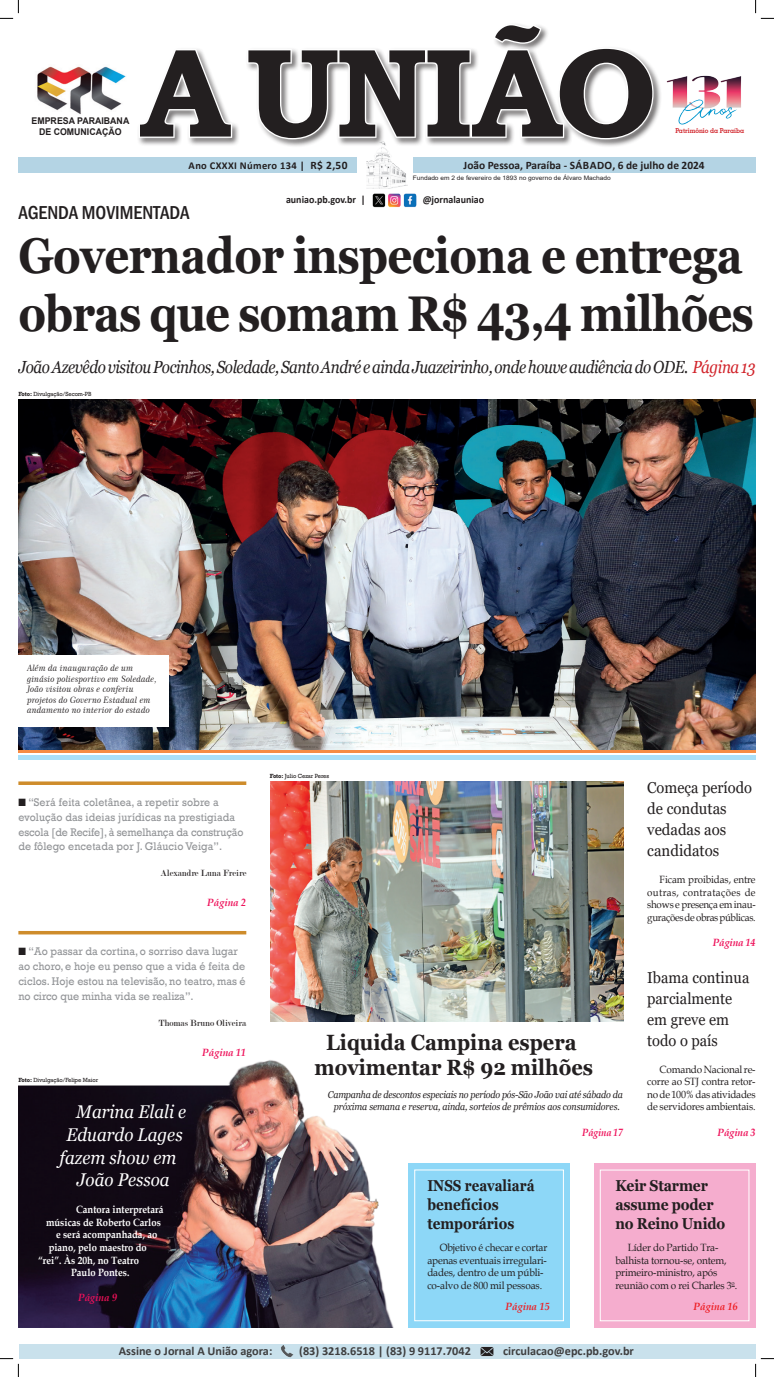
<style>
.page{position:relative;width:774px;height:1377px;background:#fff}
.page>*{position:absolute;margin:0;border:0;box-sizing:border-box;transform-origin:0 0}
.t1{font:700 126.35px "Bookman Old Style";letter-spacing:-.04em;color:#231f20}
.t2{font:700 50.14px/57.8px "Georgia";letter-spacing:-.015em;color:#231f20;scale:.87 1}
.t3{font:700 22.05px "Georgia";color:#231f20;scale:.9 1}
.t4{font:500 condensed 19.25px "Franklin Gothic";color:#231f20}
.t5{font:italic 18.38px "Georgia";color:#fff;scale:.92 1}
.t6{font:italic 17.5px "Georgia";letter-spacing:-.025em;color:#231f20;scale:.87 1}
.t7{font:15.75px/21px "Georgia";color:#231f20;scale:.93 1}
.t8{font:700 15.75px "Georgia";color:#231f20;scale:.88 1}
.t9{font:700 15.75px "Georgia";color:#231f20;scale:.86 1}
.t10{font:700 15.75px "Georgia";color:#231f20;scale:.84 1}
.t11{font:700 12.25px "Calibri";color:#3e3e3f}
.t12{font:11.38px/14.9px "Rockwell";color:#939598;scale:.93 1}
.t13{font:11.38px/14.9px "Rockwell";color:#939598;scale:.94 1}
.t14{font:700 11.38px "Calibri";color:#231f20}
.t15{font:10.5px/12.6px "Book Antiqua";letter-spacing:-.015em;color:#231f20;scale:.95 1}
.t16{font:700 10.5px "Book Antiqua";color:#fff;scale:.9 1}
.t17{font:10.5px/12.6px "Book Antiqua";letter-spacing:-.015em;color:#231f20;text-align:justify;scale:.93 1}
.t18{font:italic 700 10.5px "Book Antiqua";letter-spacing:-.01em;color:#ee1059;scale:.95 1}
.t19{font:700 10.5px "Calibri";color:#231f20;scale:.95 1}
.t20{font:700 10.5px "Calibri";letter-spacing:.03em;color:#231f20}
.t21{font:italic 700 10.5px "Book Antiqua";color:#ee1d23;scale:.95 1}
.t22{font:italic 700 10.5px "Book Antiqua";letter-spacing:-.01em;color:#ee1059;scale:.9 1}
.t23{font:italic 9.89px/12.6px "Georgia";letter-spacing:-.015em;color:#231f20;text-align:center;scale:.9 1}
.t24{font:9.62px "Modern";color:#231f20;scale:.95 1}
.Legenda{font:700 9.28px "Arial";color:#231f20;scale:.95 1}
.Legenda-2{font:8.75px/10.5px "Century 751 BT Italic B";color:#231f20}
.Legenda-3{font:700 6.83px "Geometric Slab 703 BT";color:#d1232a;scale:.95 1}
.t25{font:6.12px "Rockwell";letter-spacing:-.01em;color:#231f20;scale:.95 1}
.LEGENDA{font:6.12px "Arial";color:#231f20;scale:1.07 1}
.s1{font-size:11.38px}
.s2{color:#d1232a}
.s3{font-weight:700}
.s4{font-family:"Dixieland Normal";font-size:10.5px;color:#231f20}
</style>
<div class="page">
<div style="left:19px;top:1343px;width:736px;height:15px;background:#c9e1ec"></div>
<svg style="left:281px;top:1345px;width:12px;height:12px"></svg>
<img style="left:474px;top:1343px;width:25px;height:13px">
<div style="left:133px;top:19px;width:526px;height:126px;background:#fff;opacity:.75"></div>
<svg style="left:137px;top:47px;width:96px;height:92px"></svg>
<svg style="left:246px;top:22px;width:408px;height:119px"></svg>
<div style="left:18px;top:157px;width:737px;height:16px;background:#b4d4e4"></div>
<div style="left:357px;top:156px;width:55px;height:19px;background:#fff"></div>
<img style="left:366px;top:142px;width:41px;height:46px">
<img style="left:37px;top:55px;width:105px;height:61px">
<img style="left:372px;top:193px;width:45px;height:15px">
<img style="left:18px;top:399px;width:737px;height:351px">
<div style="left:18px;top:655px;width:150px;height:71px;background:#fff"></div>
<div style="left:18px;top:754px;width:737px;height:5px;background:#aae0f9"></div>
<hr style="left:18px;top:750px;width:737px;height:2px;background:#f68c45">
<img style="left:666px;top:75px;width:76px;height:50px">
<img style="left:271px;top:781px;width:352px;height:240px">
<div style="left:408px;top:1163px;width:162px;height:164px;background:#8dd7f7"></div>
<div style="left:593px;top:1163px;width:162px;height:164px;background:#f5adce"></div>
<div style="left:599px;top:1169px;width:150px;height:151px;border:1px solid #fff"></div>
<hr style="left:18px;top:781px;width:228px;height:3px;background:#ce8c2b">
<img style="left:18px;top:1060px;width:469px;height:267px">
<svg style="left:18px;top:931px;width:228px;height:3px"></svg>
<svg style="left:0;top:0;width:19px;height:19px"></svg>
<svg style="left:0;top:1358px;width:19px;height:18px"></svg>
<svg style="left:755px;top:0;width:18px;height:19px"></svg>
<svg style="left:754px;top:1357px;width:19px;height:19px"></svg>
<p class="Legenda" style="left:32px;top:114px;width:104px">EMPRESA PARAIBANA</p>
<p class="Legenda" style="left:39px;top:125px;width:88px">DE COMUNICAÇÃO</p>
<p class="t1" style="left:140px;top:2px;width:518px">A UNIÃO</p>
<p class="Legenda-3" style="left:675px;top:126px;width:74px">Patrimônio da Paraíba</p>
<p class="t20" style="left:189px;top:158px;width:160px">Ano CXXXI Número 134 | <span class="s1">R$ 2,50</span></p>
<p class="t14" style="left:463px;top:157px;width:242px">João Pessoa, Paraíba - SÁBADO, 6 de julho de 2024</p>
<p class="LEGENDA" style="left:412px;top:173px;width:187px">Fundado em 2 de fevereiro de 1893 no governo de Álvaro Machado</p>
<p class="t4" style="left:18px;top:200px;width:173px">AGENDA MOVIMENTADA</p>
<p class="t19" style="left:286px;top:192px;width:85px">auniao.pb.gov.br |</p>
<p class="t19" style="left:422px;top:192px;width:66px">@jornalauniao</p>
<p class="t2" style="left:18px;top:227px;width:846px">Governador inspeciona e entrega obras que somam R$ 43,4 milhões</p>
<p class="t6" style="left:18px;top:356px;width:848px">João Azevêdo visitou Pocinhos, Soledade, Santo André e ainda Juazeirinho, onde houve audiência do ODE. <span class="s2">Página 13</span></p>
<p class="t25" style="left:18px;top:390px;width:79px"><span class="s3">Foto:</span> Divulgação/Secom-PB</p>
<p class="Legenda-2" style="left:27px;top:663px;width:108px">Além da inauguração de um</p>
<p class="Legenda-2" style="left:27px;top:673px;width:131px">ginásio poliesportivo em Soledade,</p>
<p class="Legenda-2" style="left:27px;top:684px;width:108px">João visitou obras e conferiu</p>
<p class="Legenda-2" style="left:27px;top:694px;width:125px">projetos do Governo Estadual em andamento no interior do estado</p>
<p class="t12" style="left:18px;top:794px;width:243px"><span class="s4">n</span> “Será feita coletânea, a repetir sobre a evolução das ideias jurídicas na prestigiada escola [de Recife], à semelhança da construção de fôlego encetada por J. Gláucio Veiga”.</p>
<p class="t24" style="left:160px;top:868px;width:92px">Alexandre Luna Freire</p>
<p class="t18" style="left:207px;top:895px;width:43px">Página 2</p>
<p class="t13" style="left:18px;top:944px;width:243px"><span class="s4">n</span> “Ao passar da cortina, o sorriso dava lugar ao choro, e hoje eu penso que a vida é feita de ciclos. Hoje estou na televisão, no teatro, mas é no circo que minha vida se realiza”.</p>
<p class="t24" style="left:159px;top:1017px;width:94px">Thomas Bruno Oliveira</p>
<p class="t18" style="left:202px;top:1044px;width:48px">Página 11</p>
<p class="t25" style="left:18px;top:1075px;width:86px"><span class="s3">Foto:</span> Divulgação/Felipe Maior</p>
<p class="t5" style="left:76px;top:1099px;width:121px">Marina Elali e</p>
<p class="t5" style="left:66px;top:1122px;width:128px">Eduardo Lages</p>
<p class="t5" style="left:60px;top:1145px;width:128px">fazem show em</p>
<p class="t5" style="left:77px;top:1168px;width:102px">João Pessoa</p>
<p class="t16" style="left:76px;top:1202px;width:99px">Cantora interpretará</p>
<p class="t16" style="left:46px;top:1214px;width:129px">músicas de Roberto Carlos</p>
<p class="t16" style="left:56px;top:1227px;width:114px">e será acompanhada, ao</p>
<p class="t16" style="left:49px;top:1240px;width:111px">piano, pelo maestro do</p>
<p class="t16" style="left:38px;top:1252px;width:114px">“rei”. Às 20h, no Teatro</p>
<p class="t16" style="left:71px;top:1265px;width:66px">Paulo Pontes.</p>
<p class="t18" style="left:78px;top:1290px;width:43px">Página 9</p>
<p class="t25" style="left:270px;top:772px;width:64px"><span class="s3">Foto:</span> Julio Cezar Peres</p>
<p class="t3" style="left:326px;top:1028px;width:279px">Liquida Campina espera</p>
<p class="t3" style="left:314px;top:1052px;width:311px">movimentar R$ 92 milhões</p>
<p class="t23" style="left:328px;top:1088px;width:329px">Campanha de descontos especiais no período pós-São João vai até sábado da próxima semana e reserva, ainda, sorteios de prêmios aos consumidores.</p>
<p class="t22" style="left:582px;top:1124px;width:47px">Página 17</p>
<p class="t7" style="left:647px;top:777px;width:114px">Começa período de condutas vedadas aos candidatos</p>
<p class="t17" style="left:647px;top:872px;width:118px;text-indent:12px">Ficam proibidas, entre outras, contratações de shows e presença em inau&shy;gurações de obras públicas.</p>
<p class="t18" style="left:712px;top:935px;width:47px">Página 14</p>
<p class="t7" style="left:647px;top:967px;width:111px">Ibama continua parcialmente</p>
<p class="t7" style="left:647px;top:1009px;width:90px">em greve em todo o país</p>
<p class="t15" style="left:647px;top:1062px;width:116px;text-align:justify;text-indent:12px">Comando Nacional re&shy;corre ao STJ contra retor&shy;no de 100% das atividades de servidores ambientais.</p>
<p class="t18" style="left:717px;top:1124px;width:41px">Página 3</p>
<p class="t10" style="left:427px;top:1174px;width:129px">INSS reavaliará</p>
<p class="t9" style="left:427px;top:1194px;width:84px">benefícios</p>
<p class="t9" style="left:427px;top:1213px;width:103px">temporários</p>
<p class="t15" style="left:427px;top:1240px;width:128px;text-indent:12px">Objetivo é checar e cortar apenas eventuais irregulari&shy;dades, dentro de um públi&shy;co-alvo de 800 mil pessoas.</p>
<p class="t21" style="left:505px;top:1299px;width:48px">Página 15</p>
<p class="t8" style="left:615px;top:1174px;width:107px">Keir Starmer</p>
<p class="t8" style="left:615px;top:1194px;width:113px">assume poder</p>
<p class="t8" style="left:615px;top:1213px;width:126px">no Reino Unido</p>
<p class="t15" style="left:615px;top:1240px;width:130px;text-indent:12px">Líder do Partido Tra&shy;balhista tornou-se, ontem, primeiro-ministro, após reunião com o rei Charles 3<sup>o</sup>.</p>
<p class="t21" style="left:693px;top:1299px;width:48px">Página 16</p>
<p class="t11" style="left:119px;top:1341px;width:155px">Assine o Jornal A União agora:</p>
<p class="t11" style="left:299px;top:1341px;width:173px">(83) 3218.6518 | (83) 9 9117.7042</p>
<p class="t11" style="left:503px;top:1341px;width:132px">circulacao@epc.pb.gov.br</p>
</div>
